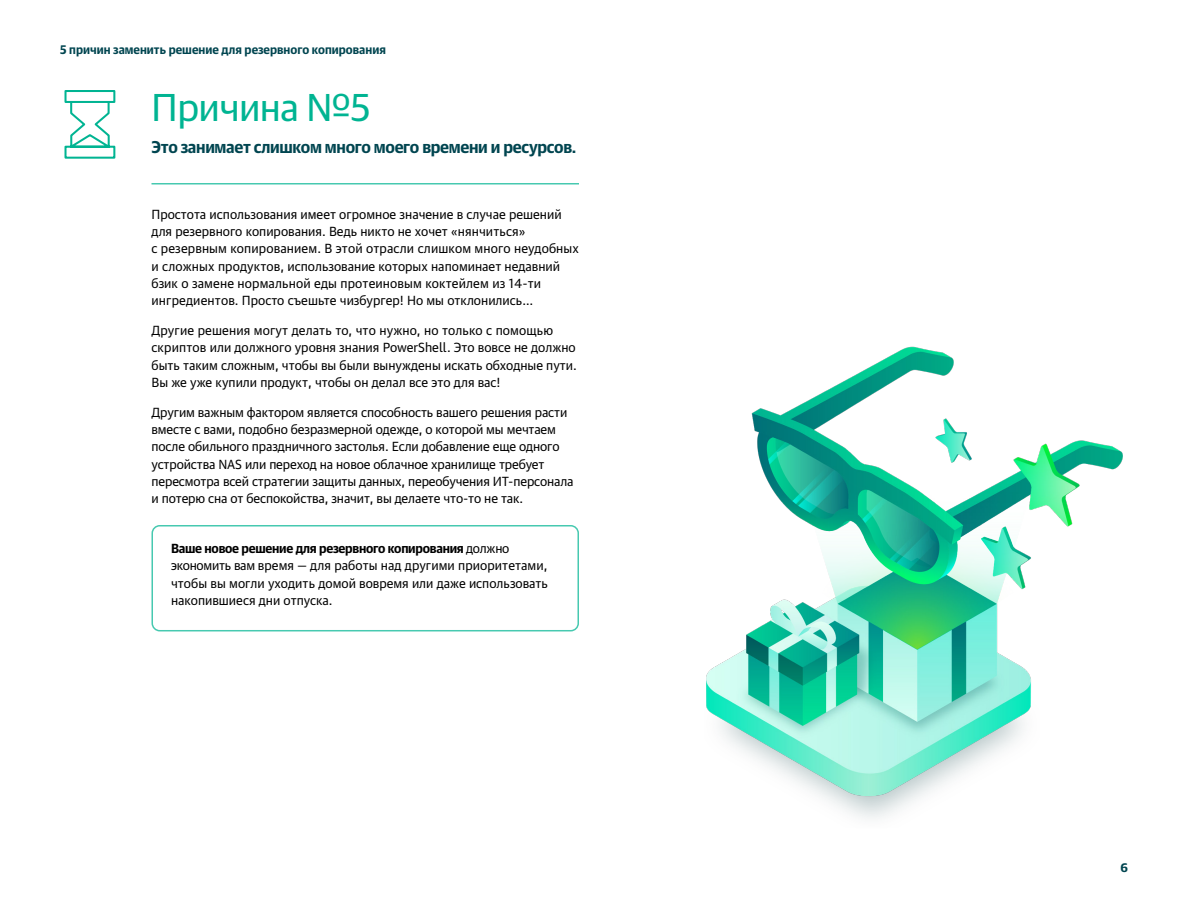
<style>
.page{position:relative;width:1188px;height:918px;background:#fff}
.page>*{position:absolute;margin:0;border:0;box-sizing:border-box;transform-origin:0 0}
.t1{font:39px "Guardian Sans Cy";color:#00b492}
.t2{font:700 16.5px "Guardian Text Sans Cy";letter-spacing:-.02em;color:#004550}
.t3{font:12.75px/17.2px "Guardian Text Sans Cy";color:#000}
.t4{font:700 12px "Guardian Text Sans Cy";color:#004550}
.s1{font-weight:700}
</style>
<div class="page">
<hr style="left:152px;top:183px;width:427px;height:1px;background:#47c9b0">
<svg style="left:64px;top:90px;width:52px;height:69px"></svg>
<div style="left:152px;top:525px;width:427px;height:106px;border:2px solid #47c9b0;border-radius:8px"></div>
<img style="left:555px;top:346px;width:568px;height:473px">
<p class="t4" style="left:60px;top:40px;width:327px">5 причин заменить решение для резервного копирования</p>
<h1 class="t1" style="left:152px;top:80px;width:221px">Причина №5</h1>
<p class="t2" style="left:152px;top:133px;width:426px">Это занимает слишком много моего времени и ресурсов.</p>
<p class="t3" style="left:152px;top:204px;width:429px">Простота использования имеет огромное значение в случае решений для резервного копирования. Ведь никто не хочет «нянчиться»<br>с резервным копированием. В этой отрасли слишком много неудобных и сложных продуктов, использование которых напоминает недавний бзик о замене нормальной еды протеиновым коктейлем из 14-ти ингредиентов. Просто съешьте чизбургер! Но мы отклонились…</p>
<p class="t3" style="left:152px;top:321px;width:427px">Другие решения могут делать то, что нужно, но только с помощью скриптов или должного уровня знания PowerShell. Это вовсе не должно быть таким сложным, чтобы вы были вынуждены искать обходные пути.<br>Вы же уже купили продукт, чтобы он делал все это для вас!</p>
<p class="t3" style="left:152px;top:402px;width:424px">Другим важным фактором является способность вашего решения расти вместе с вами, подобно безразмерной одежде, о которой мы мечтаем после обильного праздничного застолья. Если добавление еще одного устройства NAS или переход на новое облачное хранилище требует пересмотра всей стратегии защиты данных, переобучения ИТ-персонала и потерю сна от беспокойства, значит, вы делаете что-то не так.</p>
<p class="t3" style="left:171px;top:539px;width:379px"><span class="s1">Ваше новое решение для резервного копирования</span> должно экономить вам время — для работы над другими приоритетами, чтобы вы могли уходить домой вовремя или даже использовать накопившиеся дни отпуска.</p>
<p class="t4" style="left:1120px;top:858px;width:9px">6</p>
</div>
